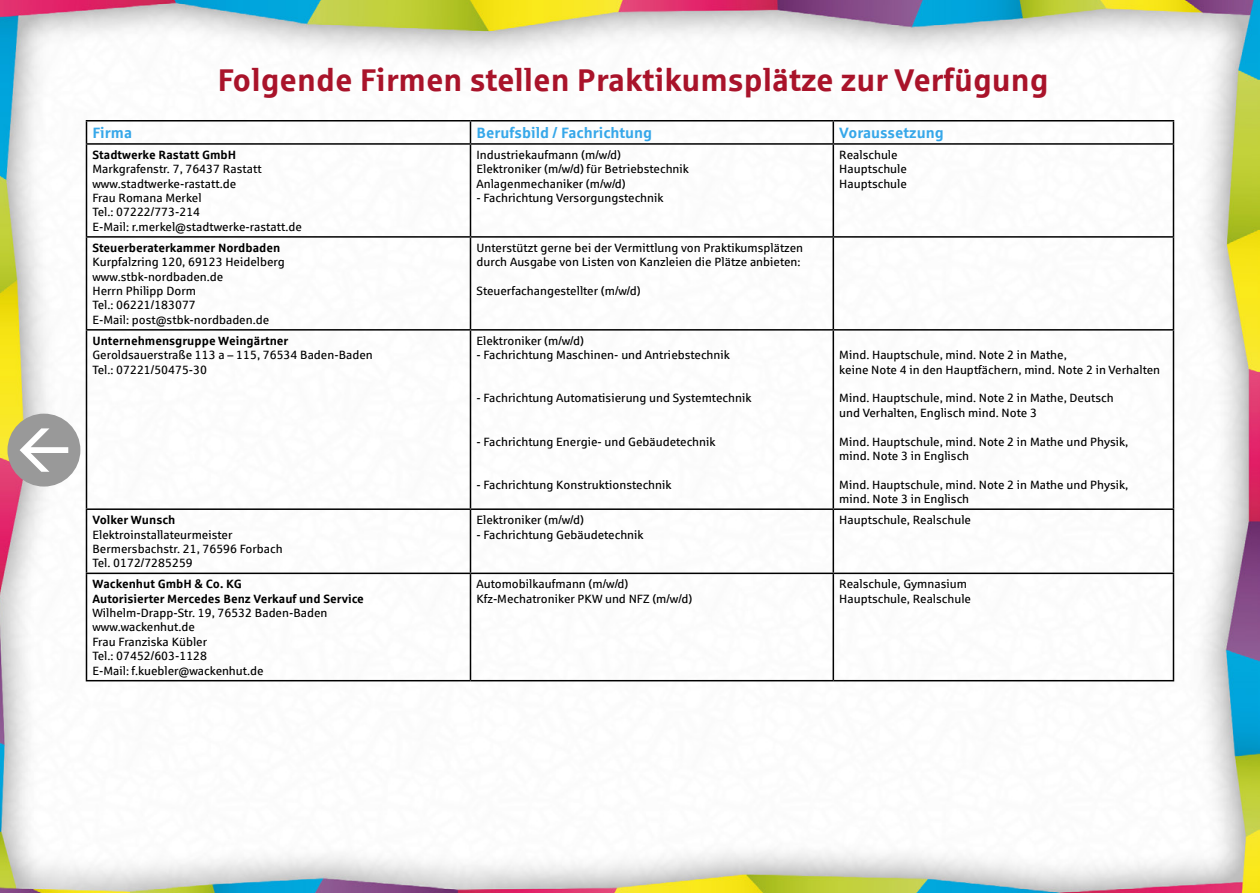
<style>
.page{position:relative;width:1260px;height:893px;background:#fff}
.page>*{position:absolute;margin:0;border:0;box-sizing:border-box;transform-origin:0 0}
.t1{font:700 31.5px "Sparkasse Rg";color:#a9132a}
.t2{font:700 15px "Sparkasse Rg";color:#36a7e9}
.t3{font:12px/14.4px "Sparkasse Rg";color:#000}
.t4{font:700 12px/14.4px "Sparkasse Rg";color:#000}
</style>
<div class="page">
<img style="left:0;top:0;width:1260px;height:893px">
<div style="left:8px;top:414px;width:72px;height:73px;background:#999;border-radius:50%"></div>
<svg style="left:20px;top:428px;width:48px;height:44px"></svg>
<hr style="left:86px;top:120px;width:384px;height:2px;background:#000">
<svg style="left:86px;top:122px;width:1px;height:21px"></svg>
<hr style="left:470px;top:120px;width:363px;height:2px;background:#000">
<svg style="left:470px;top:122px;width:1px;height:21px"></svg>
<hr style="left:833px;top:120px;width:341px;height:2px;background:#000">
<svg style="left:833px;top:122px;width:1px;height:21px"></svg>
<svg style="left:1173px;top:122px;width:1px;height:21px"></svg>
<hr style="left:86px;top:143px;width:384px;height:2px;background:#000">
<hr style="left:86px;top:145px;width:1px;height:91px;background:#000">
<hr style="left:470px;top:143px;width:363px;height:2px;background:#000">
<hr style="left:470px;top:145px;width:1px;height:91px;background:#000">
<hr style="left:833px;top:143px;width:341px;height:2px;background:#000">
<hr style="left:833px;top:145px;width:1px;height:91px;background:#000">
<hr style="left:1173px;top:145px;width:1px;height:91px;background:#000">
<hr style="left:86px;top:236px;width:384px;height:2px;background:#000">
<hr style="left:86px;top:238px;width:1px;height:91px;background:#000">
<hr style="left:470px;top:236px;width:363px;height:2px;background:#000">
<hr style="left:470px;top:238px;width:1px;height:91px;background:#000">
<hr style="left:833px;top:236px;width:341px;height:2px;background:#000">
<hr style="left:833px;top:238px;width:1px;height:91px;background:#000">
<hr style="left:1173px;top:238px;width:1px;height:91px;background:#000">
<hr style="left:86px;top:329px;width:384px;height:2px;background:#000">
<hr style="left:86px;top:331px;width:1px;height:177px;background:#000">
<hr style="left:470px;top:329px;width:363px;height:2px;background:#000">
<hr style="left:470px;top:331px;width:1px;height:177px;background:#000">
<hr style="left:833px;top:329px;width:341px;height:2px;background:#000">
<hr style="left:833px;top:331px;width:1px;height:177px;background:#000">
<hr style="left:1173px;top:331px;width:1px;height:177px;background:#000">
<hr style="left:86px;top:508px;width:384px;height:2px;background:#000">
<hr style="left:86px;top:510px;width:1px;height:63px;background:#000">
<hr style="left:470px;top:508px;width:363px;height:2px;background:#000">
<hr style="left:470px;top:510px;width:1px;height:63px;background:#000">
<hr style="left:833px;top:508px;width:341px;height:2px;background:#000">
<hr style="left:833px;top:510px;width:1px;height:63px;background:#000">
<hr style="left:1173px;top:510px;width:1px;height:63px;background:#000">
<hr style="left:86px;top:573px;width:384px;height:1px;background:#000">
<hr style="left:86px;top:574px;width:1px;height:106px;background:#000">
<hr style="left:470px;top:573px;width:363px;height:1px;background:#000">
<hr style="left:470px;top:574px;width:1px;height:106px;background:#000">
<hr style="left:833px;top:573px;width:341px;height:1px;background:#000">
<hr style="left:833px;top:574px;width:1px;height:106px;background:#000">
<hr style="left:1173px;top:574px;width:1px;height:106px;background:#000">
<hr style="left:86px;top:680px;width:384px;height:1px;background:#000">
<hr style="left:470px;top:680px;width:363px;height:1px;background:#000">
<hr style="left:833px;top:680px;width:341px;height:1px;background:#000">
<h1 class="t1" style="left:217px;top:60px;width:833px">Folgende Firmen stellen Praktikumsplätze zur Verfügung</h1>
<p class="t2" style="left:92px;top:123px;width:41px">Firma</p>
<p class="t2" style="left:476px;top:123px;width:177px">Berufsbild / Fachrichtung</p>
<p class="t2" style="left:839px;top:123px;width:106px">Voraussetzung</p>
<p class="t4" style="left:92px;top:147px;width:145px">Stadtwerke Rastatt GmbH</p>
<p class="t3" style="left:92px;top:162px;width:211px">Markgrafenstr. 7, 76437 Rastatt www.stadtwerke-rastatt.de<br>Frau Romana Merkel<br>Tel.: 07222/773-214<br>E-Mail: r.merkel@stadtwerke-rastatt.de</p>
<p class="t3" style="left:476px;top:147px;width:214px">Industriekaufmann (m/w/d)<br>Elektroniker (m/w/d) für Betriebstechnik<br>Anlagenmechaniker (m/w/d)</p>
<p class="t3" style="left:476px;top:190px;width:189px">- Fachrichtung Versorgungstechnik</p>
<p class="t3" style="left:839px;top:147px;width:69px">Realschule<br>Hauptschule<br>Hauptschule</p>
<p class="t4" style="left:92px;top:240px;width:189px">Steuerberaterkammer Nordbaden</p>
<p class="t3" style="left:92px;top:255px;width:194px">Kurpfalzring 120, 69123 Heidelberg www.stbk-nordbaden.de<br>Herrn Philipp Dorm<br>Tel.: 06221/183077<br>E-Mail: post@stbk-nordbaden.de</p>
<p class="t4" style="left:92px;top:333px;width:197px">Unternehmensgruppe Weingärtner</p>
<p class="t3" style="left:92px;top:347px;width:282px">Geroldsauerstraße 113 a – 115, 76534 Baden-Baden<br>Tel.: 07221/50475-30</p>
<p class="t4" style="left:92px;top:512px;width:84px">Volker Wunsch</p>
<p class="t3" style="left:92px;top:527px;width:192px">Elektroinstallateurmeister<br>Bermersbachstr. 21, 76596 Forbach<br>Tel. 0172/7285259</p>
<p class="t4" style="left:92px;top:576px;width:273px">Wackenhut GmbH &amp; Co. KG<br>Autorisierter Mercedes Benz Verkauf und Service</p>
<p class="t3" style="left:92px;top:605px;width:237px">Wilhelm-Drapp-Str. 19, 76532 Baden-Baden www.wackenhut.de<br>Frau Franziska Kübler<br>Tel.: 07452/603-1128<br>E-Mail: f.kuebler@wackenhut.de</p>
<p class="t3" style="left:476px;top:240px;width:328px">Unterstützt gerne bei der Vermittlung von Praktikumsplätzen durch Ausgabe von Listen von Kanzleien die Plätze anbieten:</p>
<p class="t3" style="left:476px;top:283px;width:166px">Steuerfachangestellter (m/w/d)</p>
<p class="t3" style="left:476px;top:333px;width:109px">Elektroniker (m/w/d)</p>
<p class="t3" style="left:476px;top:347px;width:255px">- Fachrichtung Maschinen- und Antriebstechnik</p>
<p class="t3" style="left:476px;top:391px;width:276px">- Fachrichtung Automatisierung und Systemtechnik</p>
<p class="t3" style="left:476px;top:434px;width:241px">- Fachrichtung Energie- und Gebäudetechnik</p>
<p class="t3" style="left:476px;top:477px;width:197px">- Fachrichtung Konstruktionstechnik</p>
<p class="t3" style="left:476px;top:512px;width:109px">Elektroniker (m/w/d)</p>
<p class="t3" style="left:476px;top:527px;width:169px">- Fachrichtung Gebäudetechnik</p>
<p class="t3" style="left:839px;top:347px;width:322px">Mind. Hauptschule, mind. Note 2 in Mathe,<br>keine Note 4 in den Hauptfächern, mind. Note 2 in Verhalten</p>
<p class="t3" style="left:839px;top:391px;width:276px">Mind. Hauptschule, mind. Note 2 in Mathe, Deutsch und Verhalten, Englisch mind. Note 3</p>
<p class="t3" style="left:839px;top:434px;width:290px">Mind. Hauptschule, mind. Note 2 in Mathe und Physik, mind. Note 3 in Englisch</p>
<p class="t3" style="left:839px;top:477px;width:290px">Mind. Hauptschule, mind. Note 2 in Mathe und Physik, mind. Note 3 in Englisch</p>
<p class="t3" style="left:839px;top:512px;width:133px">Hauptschule, Realschule</p>
<p class="t3" style="left:476px;top:577px;width:217px">Automobilkaufmann (m/w/d)<br>Kfz-Mechatroniker PKW und NFZ (m/w/d)</p>
<p class="t3" style="left:839px;top:577px;width:133px">Realschule, Gymnasium<br>Hauptschule, Realschule</p>
</div>
